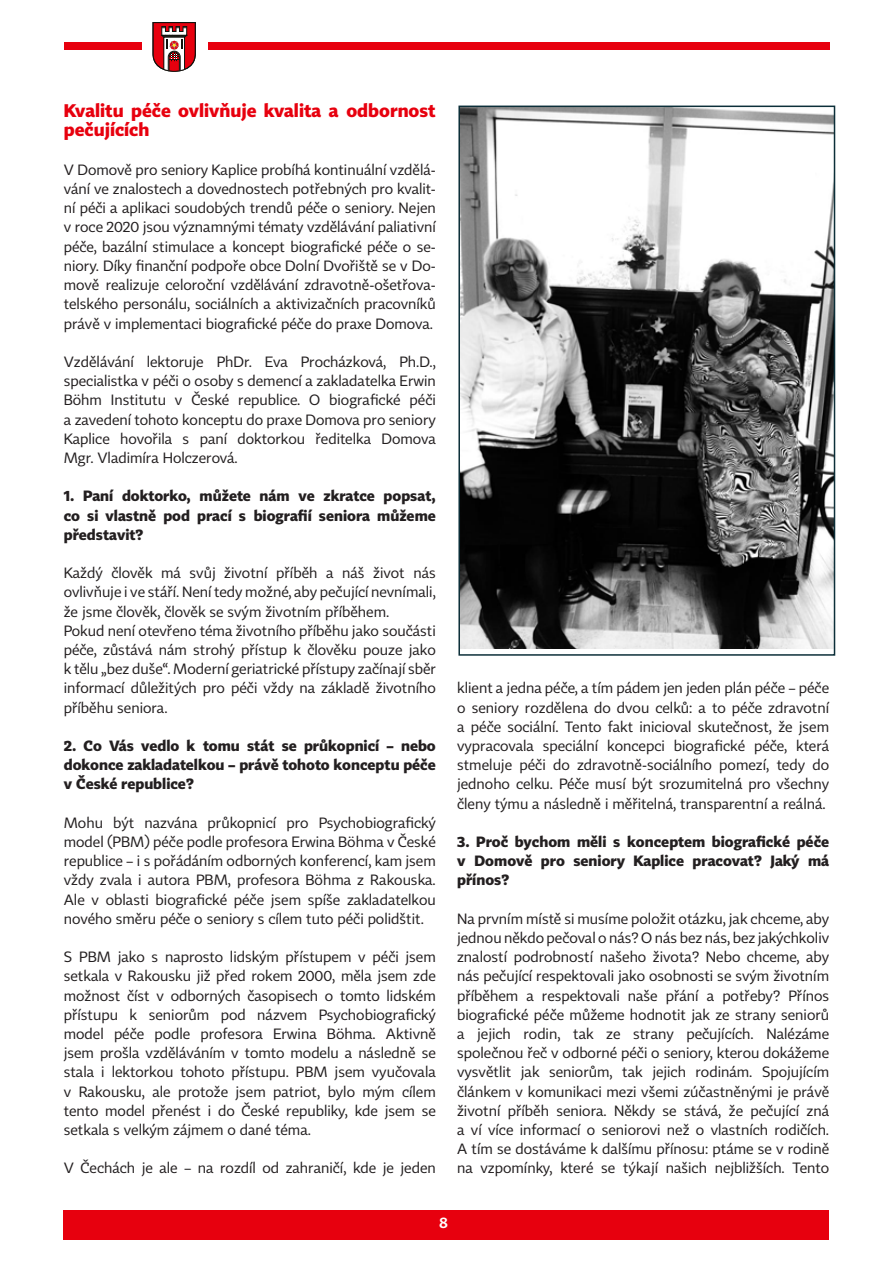
<style>
.page{position:relative;width:893px;height:1263px;background:#fff}
.page>*{position:absolute;margin:0;border:0;box-sizing:border-box;transform-origin:0 0}
.t1{font:700 18px/19.2px "Tabac Sans";color:#e7000e}
.t2{font:300 15px "Tabac Sans";color:#fff}
.t3{font:14.7px/19.2px "Tabac Sans";color:#231f20;text-align:justify}
.t4{font:700 14.7px/19.2px "Tabac Sans";color:#231f20;text-align:justify}
</style>
<div class="page">
<div style="left:64px;top:1210px;width:765px;height:29px;background:#e7000e"></div>
<div style="left:208px;top:42px;width:621px;height:8px;background:#e7000e"></div>
<div style="left:64px;top:42px;width:78px;height:8px;background:#e7000e"></div>
<svg style="left:153px;top:22px;width:43px;height:50px"></svg>
<img style="left:461px;top:109px;width:371px;height:539px">
<div style="left:458px;top:106px;width:377px;height:550px;border:2px solid #0c2f39"></div>
<p class="t1" style="left:64px;top:101px;width:374px">Kvalitu péče ovlivňuje kvalita a odbornost pečujících</p>
<p class="t3" style="left:64px;top:160px;width:374px">V Domově pro seniory Kaplice probíhá kontinuální vzdělá&shy;vání ve znalostech a dovednostech potřebných pro kvalit&shy;ní péči a aplikaci soudobých trendů péče o seniory. Nejen v roce 2020 jsou významnými tématy vzdělávání paliativní péče, bazální stimulace a koncept biografické péče o se&shy;niory. Díky finanční podpoře obce Dolní Dvořiště se v Do&shy;mově realizuje celoroční vzdělávání zdravotně-ošetřova&shy;telského personálu, sociálních a aktivizačních pracovníků právě v implementaci biografické péče do praxe Domova.</p>
<p class="t3" style="left:64px;top:352px;width:374px">Vzdělávání lektoruje PhDr. Eva Procházková, Ph.D., specialistka v péči o osoby s demencí a zakladatelka Erwin Böhm Institutu v České republice. O biografické péči a zavedení tohoto konceptu do praxe Domova pro seniory Kaplice hovořila s paní doktorkou ředitelka Domova Mgr. Vladimíra Holczerová.</p>
<p class="t4" style="left:64px;top:486px;width:374px">1. Paní doktorko, můžete nám ve zkratce popsat, co si vlastně pod prací s biografií seniora můžeme představit?</p>
<p class="t3" style="left:64px;top:563px;width:374px;text-align:left">Každý člověk má svůj životní příběh a náš život nás ovlivňuje i ve stáří. Není tedy možné, aby pečující nevnímali, že jsme člověk, člověk se svým životním příběhem.<br>Pokud není otevřeno téma životního příběhu jako součásti péče, zůstává nám strohý přístup k člověku pouze jako k tělu „bez duše“. Moderní geriatrické přístupy začínají sběr informací důležitých pro péči vždy na základě životního příběhu seniora.</p>
<p class="t4" style="left:64px;top:736px;width:374px">2. Co Vás vedlo k tomu stát se průkopnicí – nebo dokonce zakladatelkou – právě tohoto konceptu péče v České republice?</p>
<p class="t3" style="left:64px;top:813px;width:374px">Mohu být nazvána průkopnicí pro Psychobiografický model (PBM) péče podle profesora Erwina Böhma v České republice – i s pořádáním odborných konferencí, kam jsem vždy zvala i autora PBM, profesora Böhma z Rakouska.<br>Ale v oblasti biografické péče jsem spíše zakladatelkou nového směru péče o seniory s cílem tuto péči polidštit.</p>
<p class="t3" style="left:64px;top:947px;width:374px">S PBM jako s naprosto lidským přístupem v péči jsem setkala v Rakousku již před rokem 2000, měla jsem zde možnost číst v odborných časopisech o tomto lidském přístupu k seniorům pod názvem Psychobiografický model péče podle profesora Erwina Böhma. Aktivně jsem prošla vzděláváním v tomto modelu a následně se stala i lektorkou tohoto přístupu. PBM jsem vyučovala v Rakousku, ale protože jsem patriot, bylo mým cílem tento model přenést i do České republiky, kde jsem se setkala s velkým zájmem o dané téma.</p>
<p class="t3" style="left:64px;top:1159px;width:374px">V Čechách je ale – na rozdíl od zahraničí, kde je jeden</p>
<p class="t3" style="left:457px;top:679px;width:374px">klient a jedna péče, a tím pádem jen jeden plán péče – péče o seniory rozdělena do dvou celků: a to péče zdravotní a péče sociální. Tento fakt inicioval skutečnost, že jsem vypracovala speciální koncepci biografické péče, která stmeluje péči do zdravotně-sociálního pomezí, tedy do jednoho celku. Péče musí být srozumitelná pro všechny členy týmu a následně i měřitelná, transparentní a reálná.</p>
<p class="t4" style="left:457px;top:832px;width:374px">3. Proč bychom měli s konceptem biografické péče v Domově pro seniory Kaplice pracovat? Jaký má přínos?</p>
<p class="t3" style="left:457px;top:909px;width:374px">Na prvním místě si musíme položit otázku, jak chceme, aby jednou někdo pečoval o nás? O nás bez nás, bez jakýchkoliv znalostí podrobností našeho života? Nebo chceme, aby nás pečující respektovali jako osobnosti se svým životním příběhem a respektovali naše přání a potřeby? Přínos biografické péče můžeme hodnotit jak ze strany seniorů a jejich rodin, tak ze strany pečujících. Nalézáme společnou řeč v odborné péči o seniory, kterou dokážeme vysvětlit jak seniorům, tak jejich rodinám. Spojujícím článkem v komunikaci mezi všemi zúčastněnými je právě životní příběh seniora. Někdy se stává, že pečující zná a ví více informací o seniorovi než o vlastních rodičích.<br>A tím se dostáváme k dalšímu přínosu: ptáme se v rodině na vzpomínky, které se týkají našich nejbližších. Tento</p>
<p class="t2" style="left:439px;top:1213px;width:10px">8</p>
</div>
